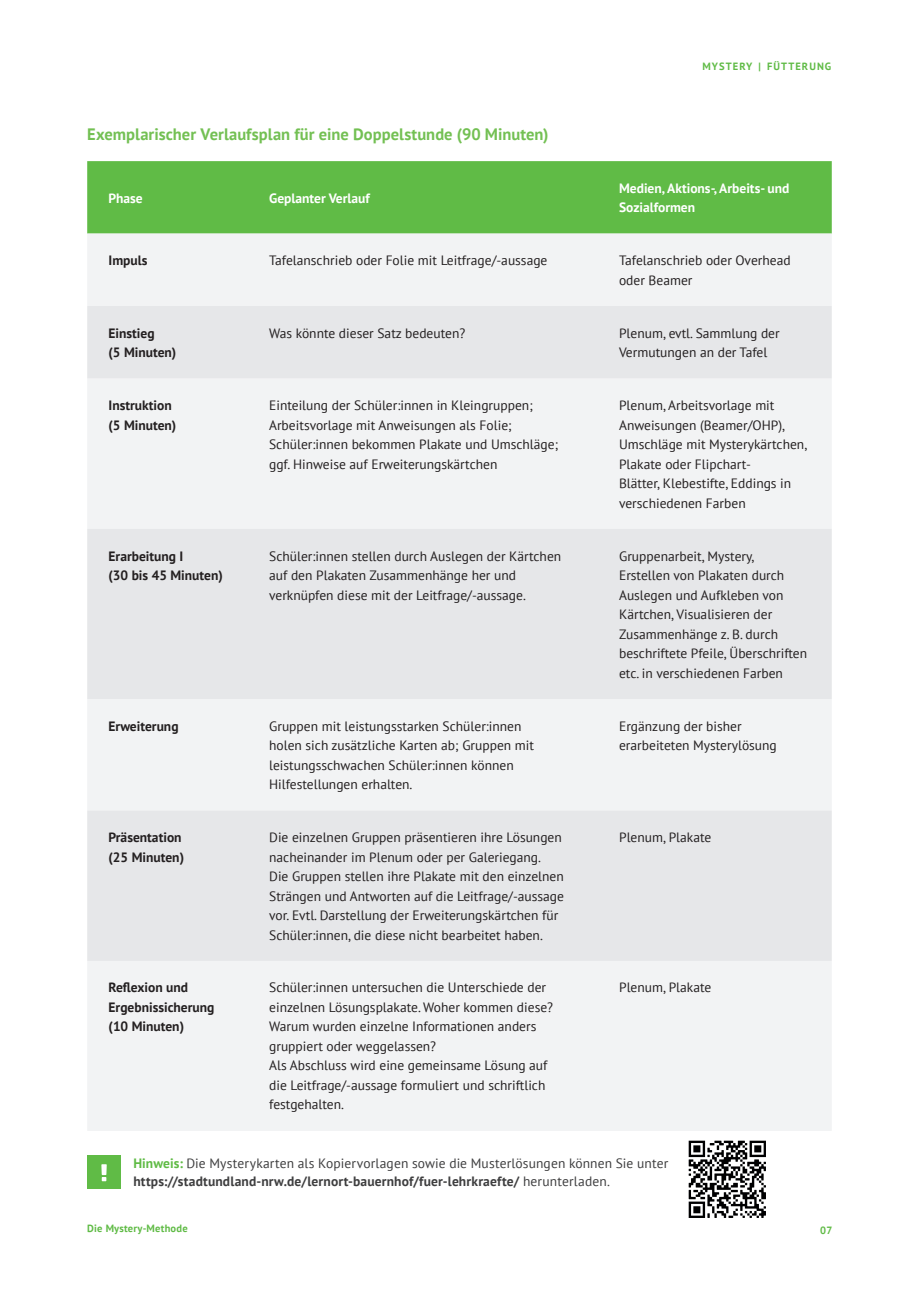
<style>
.page{position:relative;width:919px;height:1289px;background:#fff}
.page>*{position:absolute;margin:0;border:0;box-sizing:border-box;transform-origin:0 0}
.t1{font:700 16.5px "PT Sans";color:#73c053}
.t2{font:13.5px/19.5px "PT Sans";color:#231f20}
.t3{font:13.5px/18px "PT Sans";letter-spacing:.01em;color:#3e3e3f}
.t4{font:700 13.5px/19.5px "PT Sans";color:#231f20}
.t5{font:700 13.5px/19.5px "PT Sans";color:#fff}
.t6{font:700 10.5px "PT Sans";letter-spacing:.02em;color:#60bb46}
.t7{font:700 10.5px "PT Sans";letter-spacing:.1em;color:#60bb46}
.s1{font-weight:700;color:#60bb46}
.s2{font-weight:700}
</style>
<div class="page">
<div style="left:87px;top:161px;width:744px;height:72px;background:#60bb46"></div>
<div style="left:87px;top:233px;width:744px;height:897px;background:#f2f3f4"></div>
<svg style="left:87px;top:306px;width:744px;height:654px;fill:#e6e7e9"></svg>
<div style="left:87px;top:1155px;width:34px;height:33px;background:#60bb46"></div>
<svg style="left:101px;top:1164px;width:6px;height:17px"></svg>
<img style="left:688px;top:1140px;width:78px;height:78px">
<p class="t1" style="left:87px;top:123px;width:463px">Exemplarischer Verlaufsplan für eine Doppelstunde (90 Minuten)</p>
<p class="t7" style="left:702px;top:59px;width:130px">MYSTERY | FÜTTERUNG</p>
<p class="t5" style="left:108px;top:188px;width:36px">Phase</p>
<p class="t5" style="left:269px;top:188px;width:102px">Geplanter Verlauf</p>
<p class="t5" style="left:619px;top:178px;width:172px">Medien, Aktions-, Arbeits- und<br>Sozialformen</p>
<p class="t4" style="left:108px;top:250px;width:40px">Impuls</p>
<p class="t2" style="left:269px;top:250px;width:280px">Tafelanschrieb oder Folie mit Leitfrage/-aussage</p>
<p class="t2" style="left:619px;top:250px;width:173px">Tafelanschrieb oder Overhead oder Beamer</p>
<p class="t4" style="left:108px;top:323px;width:69px">Einstieg<br>(5 Minuten)</p>
<p class="t2" style="left:269px;top:323px;width:198px">Was könnte dieser Satz bedeuten?</p>
<p class="t2" style="left:619px;top:323px;width:162px">Plenum, evtl. Sammlung der<br>Vermutungen an der Tafel</p>
<p class="t4" style="left:108px;top:395px;width:69px">Instruktion (5 Minuten)</p>
<p class="t2" style="left:269px;top:395px;width:290px">Einteilung der Schüler:innen in Kleingruppen; Arbeitsvorlage mit Anweisungen als Folie; Schüler:innen bekommen Plakate und Umschläge; ggf. Hinweise auf Erweiterungskärtchen</p>
<p class="t2" style="left:619px;top:395px;width:190px">Plenum, Arbeitsvorlage mit<br>Anweisungen (Beamer/OHP),<br>Umschläge mit Mysterykärtchen,<br>Plakate oder Flipchart-<br>Blätter, Klebestifte, Eddings in verschiedenen Farben</p>
<p class="t4" style="left:108px;top:546px;width:116px">Erarbeitung I<br>(30 bis 45 Minuten)</p>
<p class="t2" style="left:269px;top:546px;width:293px">Schüler:innen stellen durch Auslegen der Kärtchen auf den Plakaten Zusammenhänge her und verknüpfen diese mit der Leitfrage/-aussage.</p>
<p class="t2" style="left:619px;top:546px;width:190px">Gruppenarbeit, Mystery,<br>Erstellen von Plakaten durch<br>Auslegen und Aufkleben von<br>Kärtchen, Visualisieren der<br>Zusammenhänge z. B. durch beschriftete Pfeile, Überschriften etc. in verschiedenen Farben</p>
<p class="t4" style="left:108px;top:715px;width:71px">Erweiterung</p>
<p class="t2" style="left:269px;top:715px;width:266px">Gruppen mit leistungsstarken Schüler:innen holen sich zusätzliche Karten ab; Gruppen mit leistungsschwachen Schüler:innen können Hilfestellungen erhalten.</p>
<p class="t2" style="left:619px;top:715px;width:159px">Ergänzung der bisher erarbeiteten Mysterylösung</p>
<p class="t4" style="left:109px;top:827px;width:77px">Präsentation (25 Minuten)</p>
<p class="t2" style="left:269px;top:827px;width:296px">Die einzelnen Gruppen präsentieren ihre Lösungen nacheinander im Plenum oder per Galeriegang.<br>Die Gruppen stellen ihre Plakate mit den einzelnen Strängen und Antworten auf die Leitfrage/-aussage vor. Evtl. Darstellung der Erweiterungskärtchen für Schüler:innen, die diese nicht bearbeitet haben.</p>
<p class="t2" style="left:619px;top:827px;width:94px">Plenum, Plakate</p>
<p class="t4" style="left:109px;top:977px;width:107px">Reflexion und<br>Ergebnissicherung (10 Minuten)</p>
<p class="t2" style="left:269px;top:977px;width:285px">Schüler:innen untersuchen die Unterschiede der einzelnen Lösungsplakate. Woher kommen diese?<br>Warum wurden einzelne Informationen anders gruppiert oder weggelassen?<br>Als Abschluss wird eine gemeinsame Lösung auf die Leitfrage/-aussage formuliert und schriftlich festgehalten.</p>
<p class="t2" style="left:619px;top:977px;width:94px">Plenum, Plakate</p>
<p class="t3" style="left:133px;top:1153px;width:536px"><span class="s1">Hinweis:</span> Die Mysterykarten als Kopiervorlagen sowie die Musterlösungen können Sie unter <span class="s2">https://stadtundland-nrw.de/lernort-bauernhof/fuer-lehrkraefte/</span> herunterladen.</p>
<p class="t6" style="left:87px;top:1221px;width:102px">Die Mystery-Methode</p>
<p class="t6" style="left:820px;top:1222px;width:14px">07</p>
</div>
